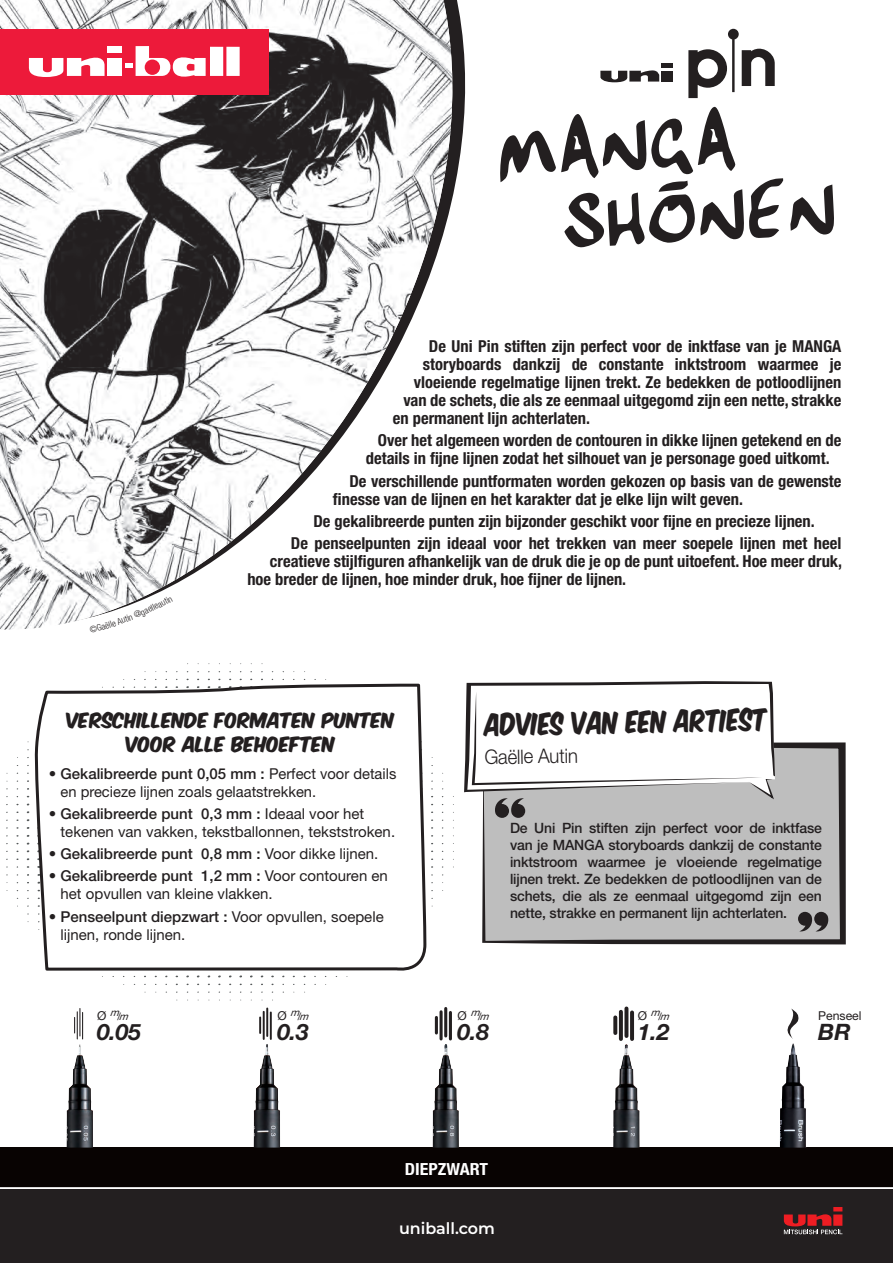
<style>
.page{position:relative;width:893px;height:1263px;background:#fff}
.page>*{position:absolute;margin:0;border:0;box-sizing:border-box;transform-origin:0 0}
.t1{font:25.95px "Komika Title Axis";color:#231f20;scale:.84 1}
.t2{font:italic 700 22.65px "Helvetica Neue LT Std";color:#231f20}
.t3{font:300 19.95px "Helvetica Neue LT Std";color:#231f20;scale:.93 1}
.t4{font:18px/24px "Komika Title Axis";color:#231f20;text-align:center}
.t5{font:700 condensed 16.8px "Helvetica Neue LT Std";color:#fff;scale:1.08 1}
.t6{font:700 condensed 16.5px/18px "Helvetica Neue LT Std";color:#231f20}
.t7{font:600 15.9px "Montserrat";color:#fff}
.t8{font:15px/18px "Helvetica Neue LT Std";color:#231f20}
.t9{font:500 15px "Helvetica Neue LT Std";color:#231f20}
.t10{font:500 14.25px/17.1px "Helvetica Neue LT Std";letter-spacing:-.01em;color:#231f20;text-align:justify}
.t11{font:12.3px "Helvetica Neue LT Std";color:#231f20}
.t12{font:italic 10.2px "Helvetica Neue LT Std";color:#231f20}
.s1{font-weight:500}
.s2{font-weight:400}
.s3{font-style:normal;font-size:12.3px}
.s4{font-style:normal}
</style>
<div class="page">
<svg style="left:6px;top:741px;width:448px;height:259px"></svg>
<img style="left:0;top:0;width:465px;height:630px">
<svg style="left:35px;top:683px;width:393px;height:290px"></svg>
<svg style="left:482px;top:742px;width:364px;height:202px;background:#b4b4b4"></svg>
<svg style="left:688px;top:29px;width:87px;height:69px"></svg>
<svg style="left:600px;top:70px;width:59px;height:12px"></svg>
<div style="left:661px;top:63px;width:12px;height:5px;background:#231f20"></div>
<div style="left:661px;top:71px;width:12px;height:11px;background:#231f20"></div>
<svg style="left:790px;top:185px;width:44px;height:50px"></svg>
<svg style="left:500px;top:107px;width:283px;height:140px"></svg>
<div style="left:0;top:1147px;width:893px;height:43px;background:#080302"></div>
<img style="left:67px;top:1044px;width:26px;height:103px">
<svg style="left:74px;top:1008px;width:9px;height:31px"></svg>
<svg style="left:787px;top:1008px;width:12px;height:31px"></svg>
<img style="left:780px;top:1043px;width:26px;height:104px">
<img style="left:613px;top:1044px;width:27px;height:103px">
<svg style="left:619px;top:1012px;width:4px;height:27px"></svg>
<svg style="left:613px;top:1017px;width:4px;height:16px"></svg>
<svg style="left:624px;top:1008px;width:4px;height:28px"></svg>
<svg style="left:630px;top:1012px;width:4px;height:27px"></svg>
<img style="left:433px;top:1044px;width:26px;height:103px">
<hr style="left:440px;top:1012px;width:3px;height:27px;background:#231f20">
<hr style="left:435px;top:1017px;width:3px;height:16px;background:#231f20">
<hr style="left:444px;top:1008px;width:3px;height:28px;background:#231f20">
<hr style="left:449px;top:1012px;width:3px;height:27px;background:#231f20">
<img style="left:254px;top:1044px;width:26px;height:103px">
<hr style="left:263px;top:1012px;width:2px;height:27px;background:#231f20">
<svg style="left:259px;top:1017px;width:2px;height:16px"></svg>
<hr style="left:266px;top:1008px;width:2px;height:28px;background:#231f20">
<hr style="left:270px;top:1012px;width:2px;height:27px;background:#231f20">
<hr style="left:0;top:1187px;width:893px;height:3px;background:#fff">
<div style="left:0;top:29px;width:269px;height:65px;background:#ed1a3a"></div>
<svg style="left:29px;top:57px;width:76px;height:20px"></svg>
<div style="left:107px;top:46px;width:15px;height:7px;background:#fff"></div>
<div style="left:107px;top:58px;width:15px;height:18px;background:#fff"></div>
<svg style="left:125px;top:46px;width:81px;height:31px"></svg>
<div style="left:210px;top:47px;width:13px;height:29px;background:#fff"></div>
<div style="left:226px;top:47px;width:14px;height:29px;background:#fff"></div>
<svg style="left:798px;top:912px;width:30px;height:19px"></svg>
<svg style="left:464px;top:681px;width:311px;height:137px"></svg>
<div style="left:0;top:1190px;width:893px;height:73px;background:#231f20"></div>
<svg style="left:784px;top:1207px;width:58px;height:27px"></svg>
<svg style="left:90px;top:597px;width:83px;height:33px"></svg>
<p class="t6" style="left:429px;top:337px;width:414px">De Uni Pin stiften zijn perfect voor de inktfase van je MANGA</p>
<p class="t6" style="left:423px;top:355px;width:420px">storyboards dankzij de constante inktstroom waarmee je</p>
<p class="t6" style="left:414px;top:373px;width:429px">vloeiende regelmatige lijnen trekt. Ze bedekken de potloodlijnen</p>
<p class="t6" style="left:403px;top:391px;width:439px">van de schets, die als ze eenmaal uitgegomd zijn een nette, strakke</p>
<p class="t6" style="left:393px;top:409px;width:199px">en permanent lijn achterlaten.</p>
<p class="t6" style="left:366px;top:431px;width:477px;text-indent:12px">Over het algemeen worden de contouren in dikke lijnen getekend en de details in fijne lijnen zodat het silhouet van je personage goed uitkomt.</p>
<p class="t6" style="left:333px;top:472px;width:510px;text-indent:16px">De verschillende puntformaten worden gekozen op basis van de gewenste finesse van de lijnen en het karakter dat je elke lijn wilt geven.</p>
<p class="t6" style="left:291px;top:510px;width:552px;line-height:22.2px;text-align:center">De gekalibreerde punten zijn bijzonder geschikt voor fijne en precieze lijnen.<br>De penseelpunten zijn ideaal voor het trekken van meer soepele lijnen met heel</p>
<p class="t6" style="left:247px;top:552px;width:596px;text-indent:23px">creatieve stijlfiguren afhankelijk van de druk die je op de punt uitoefent. Hoe meer druk, hoe breder de lijnen, hoe minder druk, hoe fijner de lijnen.</p>
<p class="t4" style="left:66px;top:710px;width:329px">VERSCHILLENDE FORMATEN PUNTEN<br>VOOR ALLE BEHOEFTEN</p>
<p class="t8" style="left:61px;top:764px;width:337px;text-indent:-12px"><span class="s1">• Gekalibreerde punt 0,05 mm :</span> Perfect voor details en precieze lijnen zoals gelaatstrekken.</p>
<p class="t8" style="left:61px;top:804px;width:336px;text-indent:-12px"><span class="s1">• Gekalibreerde punt 0,3 mm :</span> Ideaal voor het tekenen van vakken, tekstballonnen, tekststroken.</p>
<p class="t9" style="left:49px;top:845px;width:331px">• Gekalibreerde punt 0,8 mm : <span class="s2">Voor dikke lijnen.</span></p>
<p class="t8" style="left:61px;top:867px;width:329px;text-indent:-12px"><span class="s1">• Gekalibreerde punt 1,2 mm :</span> Voor contouren en het opvullen van kleine vlakken.</p>
<p class="t8" style="left:61px;top:907px;width:325px;text-indent:-12px"><span class="s1">• Penseelpunt diepzwart :</span> Voor opvullen, soepele lijnen, ronde lijnen.</p>
<h1 class="t1" style="left:485px;top:711px;width:338px;rotate:-1deg">ADVIES VAN EEN ARTIEST</h1>
<p class="t3" style="left:484px;top:745px;width:102px;rotate:-1deg">Gaëlle Autin</p>
<p class="t10" style="left:510px;top:819px;width:313px">De Uni Pin stiften zijn perfect voor de inktfase van je MANGA storyboards dankzij de constante inktstroom waarmee je vloeiende regelmatige lijnen trekt. Ze bedekken de potloodlijnen van de schets, die als ze eenmaal uitgegomd zijn een nette, strakke en permanent lijn achterlaten.</p>
<p class="t12" style="left:97px;top:1008px;width:36px"><span class="s3">Ø</span> m<span class="s4">/</span>m</p>
<h2 class="t2" style="left:97px;top:1017px;width:46px">0.05</h2>
<p class="t12" style="left:277px;top:1008px;width:36px"><span class="s3">Ø</span> m<span class="s4">/</span>m</p>
<h2 class="t2" style="left:277px;top:1017px;width:33px">0.3</h2>
<p class="t12" style="left:458px;top:1008px;width:36px"><span class="s3">Ø</span> m<span class="s4">/</span>m</p>
<h2 class="t2" style="left:458px;top:1017px;width:33px">0.8</h2>
<p class="t12" style="left:638px;top:1008px;width:36px"><span class="s3">Ø</span> m<span class="s4">/</span>m</p>
<h2 class="t2" style="left:638px;top:1017px;width:33px">1.2</h2>
<p class="t11" style="left:818px;top:1008px;width:45px">Penseel</p>
<h2 class="t2" style="left:818px;top:1017px;width:34px">BR</h2>
<p class="t5" style="left:405px;top:1159px;width:79px">DIEPZWART</p>
<p class="t7" style="left:399px;top:1217px;width:98px">uniball.com</p>
</div>
